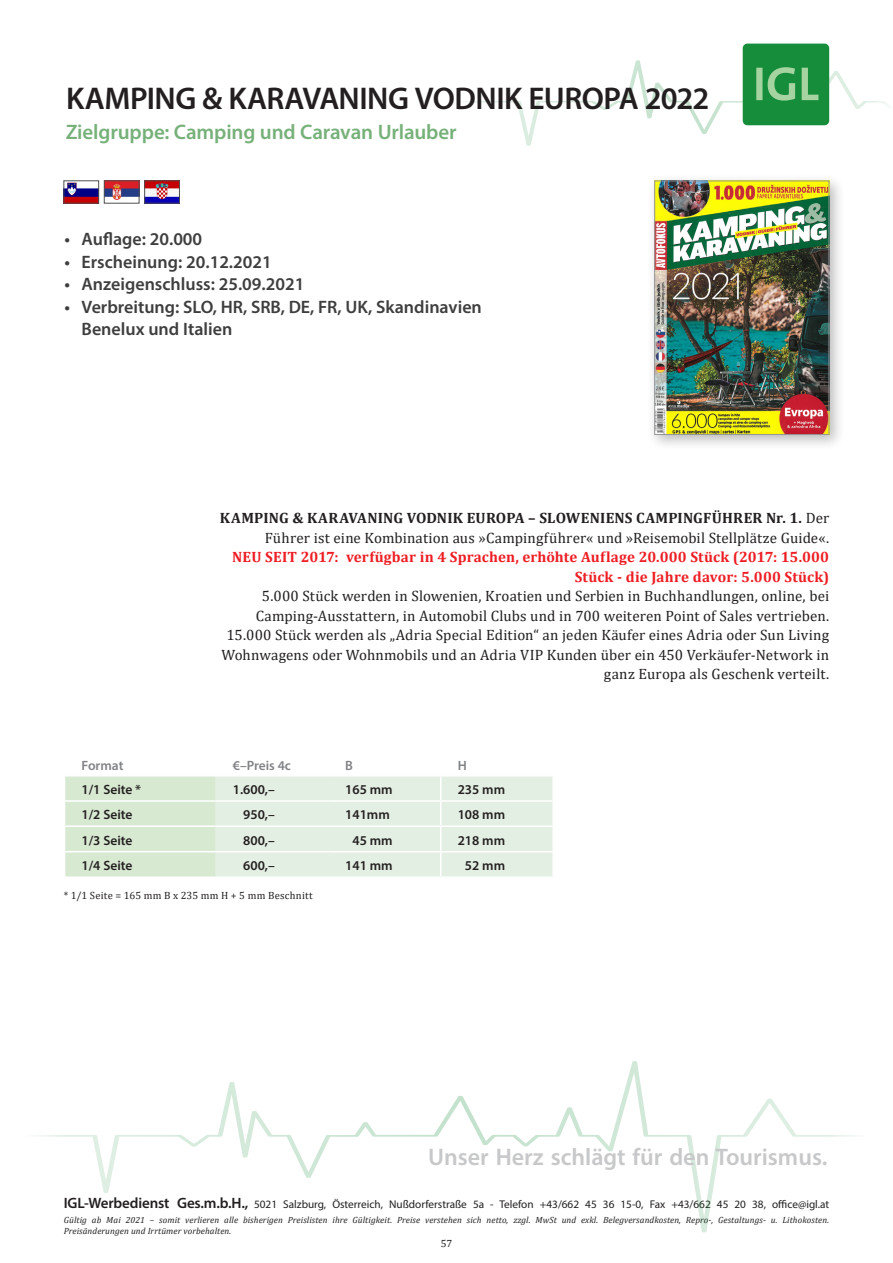
<style>
.page{position:relative;width:893px;height:1263px;background:#fff}
.page>*{position:absolute;margin:0;border:0;box-sizing:border-box;transform-origin:0 0}
.Ü_1{font:600 31.5px "Myriad Pro";letter-spacing:-.015em;color:#231f20}
.t1{font:600 24px "Myriad Pro";color:#c7c8ca}
.Subhead_grün{font:600 21px "Myriad Pro";letter-spacing:-.005em;color:#77b17a}
.t2{font:600 18px/22.5px "Myriad Pro";color:#3e3e3f}
.Fließtext{font:15px/19.5px "Cambria";letter-spacing:.01em;color:#231f20;text-align:right}
.Fließtext-2{font:700 15px/19.5px "Cambria";letter-spacing:.01em;color:#ee1d23;text-align:right}
.t3{font:600 13.5px "Myriad Pro";color:#231f20}
.t4{font:600 13.5px "Myriad Pro";color:#808285}
.t5{font:11.25px "Myriad Pro";color:#231f20}
.Fließtext-3{font:10.5px "Cambria";letter-spacing:.025em;color:#231f20}
.t6{font:italic 9px/10.5px "Cambria";letter-spacing:.01em;color:#231f20}
.s1{font-weight:700}
.s2{color:#fff}
.s3{font-weight:600;font-size:15px}
</style>
<div class="page">
<div style="left:743px;top:44px;width:86px;height:81px;background:#168d3b;border-radius:5px"></div>
<svg style="left:464px;top:60px;width:424px;height:86px"></svg>
<svg style="left:38px;top:1061px;width:818px;height:171px"></svg>
<svg style="left:65px;top:776px;width:488px;height:100px;background:#e1eedf"></svg>
<hr style="left:552px;top:852px;width:2px;height:24px;background:#fff">
<img style="left:66px;top:183px;width:31px;height:18px">
<img style="left:147px;top:183px;width:31px;height:18px">
<img style="left:106px;top:183px;width:31px;height:17px">
<div style="left:104px;top:181px;width:35px;height:22px;border:1px solid #4e4f50"></div>
<div style="left:647px;top:173px;width:198px;height:277px;background:#231f20;opacity:.3"></div>
<img style="left:656px;top:183px;width:171px;height:250px">
<div style="left:654px;top:181px;width:175px;height:254px;border:1px solid #939598"></div>
<p class="Ü_1" style="left:66px;top:79px;width:645px">KAMPING &amp; KARAVANING VODNIK EUROPA 2022</p>
<p class="Subhead_grün" style="left:66px;top:119px;width:393px">Zielgruppe: Camping und Caravan Urlauber</p>
<p class="t2" style="left:65px;top:228px;width:139px">• Auflage: 20.000</p>
<p class="t2" style="left:65px;top:250px;width:209px">• Erscheinung: 20.12.2021</p>
<p class="t2" style="left:65px;top:273px;width:241px">• Anzeigenschluss: 25.09.2021</p>
<p class="t2" style="left:82px;top:295px;width:402px;text-indent:-17px">• Verbreitung: SLO, HR, SRB, DE, FR, UK, Skandinavien<br>Benelux und Italien</p>
<p class="Fließtext" style="left:220px;top:508px;width:611px"><span class="s1">KAMPING &amp; KARAVANING VODNIK EUROPA – SLOWENIENS CAMPINGFÜHRER Nr. 1.</span> Der<br>Führer ist eine Kombination aus »Campingführer« und »Reisemobil Stellplätze Guide«.</p>
<p class="Fließtext-2" style="left:232px;top:547px;width:599px">NEU SEIT 2017: verfügbar in 4 Sprachen, erhöhte Auflage 20.000 Stück (2017: 15.000<br>Stück - die Jahre davor: 5.000 Stück)</p>
<p class="Fließtext" style="left:256px;top:586px;width:575px;text-align:center">5.000 Stück werden in Slowenien, Kroatien und Serbien in Buchhandlungen, online, bei<br>Camping-Ausstattern, in Automobil Clubs und in 700 weiteren Point of Sales vertrieben.</p>
<p class="Fließtext" style="left:221px;top:625px;width:609px">15.000 Stück werden als „Adria Special Edition“ an jeden Käufer eines Adria oder Sun Living<br>Wohnwagens oder Wohnmobils und an Adria VIP Kunden über ein 450 Verkäufer-Network in ganz Europa als Geschenk verteilt.</p>
<p class="t4" style="left:82px;top:757px;width:43px">Format</p>
<p class="t4" style="left:233px;top:757px;width:60px"><span class="s2">€</span>–Preis 4c</p>
<p class="t4" style="left:345px;top:757px;width:9px">B</p>
<p class="t4" style="left:458px;top:757px;width:11px">H</p>
<p class="t3" style="left:82px;top:781px;width:61px">1/1 Seite *</p>
<p class="t3" style="left:233px;top:781px;width:44px">1.600,–</p>
<p class="t3" style="left:345px;top:781px;width:49px">165 mm</p>
<p class="t3" style="left:458px;top:781px;width:49px">235 mm</p>
<p class="t3" style="left:82px;top:806px;width:52px">1/2 Seite</p>
<p class="t3" style="left:243px;top:806px;width:33px">950,–</p>
<p class="t3" style="left:345px;top:806px;width:46px">141mm</p>
<p class="t3" style="left:458px;top:806px;width:49px">108 mm</p>
<p class="t3" style="left:82px;top:831px;width:52px">1/3 Seite</p>
<p class="t3" style="left:243px;top:831px;width:33px">800,–</p>
<p class="t3" style="left:352px;top:831px;width:42px">45 mm</p>
<p class="t3" style="left:458px;top:831px;width:49px">218 mm</p>
<p class="t3" style="left:82px;top:857px;width:52px">1/4 Seite</p>
<p class="t3" style="left:243px;top:857px;width:33px">600,–</p>
<p class="t3" style="left:345px;top:857px;width:49px">141 mm</p>
<p class="t3" style="left:465px;top:857px;width:42px">52 mm</p>
<p class="Fließtext-3" style="left:64px;top:889px;width:251px">* 1/1 Seite = 165 mm B x 235 mm H + 5 mm Beschnitt</p>
<h2 class="t1" style="left:428px;top:1141px;width:401px">Unser Herz schlägt für den Tourismus.</h2>
<p class="t5" style="left:64px;top:1197px;width:767px"><span class="s3">IGL-Werbedienst Ges.m.b.H.,</span> 5021 Salzburg, Österreich, Nußdorferstraße 5a - Telefon +43/662 45 36 15-0, Fax +43/662 45 20 38, office@igl.at</p>
<p class="t6" style="left:64px;top:1214px;width:767px">Gültig ab Mai 2021 – somit verlieren alle bisherigen Preislisten ihre Gültigkeit. Preise verstehen sich netto, zzgl. MwSt und exkl. Belegversandkosten, Repro-, Gestaltungs- u. Lithokosten.<br>Preisänderungen und Irrtümer vorbehalten.</p>
<p class="Fließtext-3" style="left:441px;top:1237px;width:13px">57</p>
</div>
